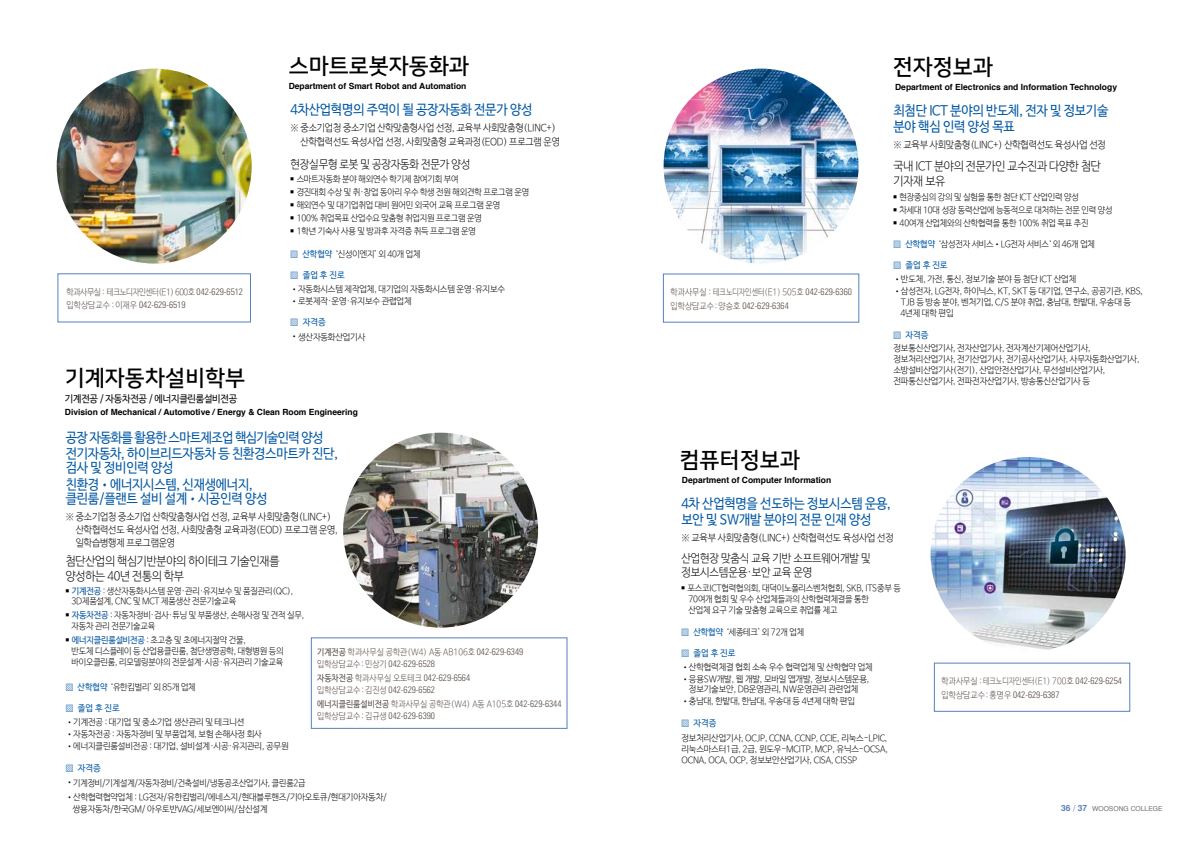
<style>
.page{position:relative;width:1191px;height:842px;background:#fff}
.page>*{position:absolute;margin:0;border:0;box-sizing:border-box;transform-origin:0 0}
.t1{font:22px "Nanum Square OTFB";color:#000}
.t2{font:13.6px/16.4px "Nanum Barun Gothic OTF";letter-spacing:-.02em;color:#0057a3;scale:.93 1}
.t3{font:12.1px/14.6px "Nanum Barun Gothic OTF Light";letter-spacing:-.02em;color:#000;scale:.93 1}
.t4{font:11.6px/13.9px "Nanum Barun Gothic OTF Light";letter-spacing:-.02em;color:#000;scale:.93 1}
.t5{font:10px/13px "Nanum Barun Gothic OTF Light";letter-spacing:-.02em;color:#000;scale:.93 1}
.t6{font:10px "Nanum Barun Gothic OTF";letter-spacing:-.025em;color:#000;scale:.95 1}
.t7{font:300 condensed 9.3px/14px "Univers";color:#574b44}
.t8{font:9px/10.8px "Nanum Barun Gothic OTF Light";letter-spacing:-.02em;color:#000;scale:.95 1}
.t9{font:9px/10.8px "Nanum Barun Gothic OTF Light";letter-spacing:-.02em;color:#000;scale:.93 1}
.t10{font:9px "Nanum Barun Gothic OTF Light";color:#574b44;scale:.9 1}
.t11{font:9px "Nanum Barun Gothic OTF";color:#0057a3;scale:.95 1}
.t12{font:9px "Nanum Barun Gothic OTF Light";letter-spacing:-.05em;color:#574b44;scale:.9 1}
.t13{font:700 8.5px "Helvetica";color:#000}
.t14{font:6.8px "Helvetica";color:#707172}
.s1{font-family:"Univers";font-weight:300;font-stretch:condensed;font-size:9.3px}
.s2{font-family:"Nanum Barun Gothic OTF Light";font-weight:400;font-stretch:normal;font-size:9px}
.s3{color:#0057a3}
.s4{font-family:"Nanum Barun Gothic OTF";color:#0057a3}
.s5{font-family:"Nanum Barun Gothic OTF Light"}
.s6{font-family:"Nanum Barun Gothic OTF";color:#00519e}
.s7{font-family:"Nanum Barun Gothic OTF"}
.s8{font-family:"Nanum Barun Gothic OTF";font-weight:400;font-stretch:normal;font-size:9px}
.s9{font-weight:700;font-size:8.4px;color:#5781bc}
.s10{font-weight:300;font-size:8.4px;color:#5781bc}
</style>
<div class="page">
<img style="left:343px;top:433px;width:195px;height:195px;border-radius:97px">
<img style="left:57px;top:69px;width:195px;height:195px;border-radius:97px">
<img style="left:930px;top:457px;width:195px;height:195px;border-radius:97px">
<img style="left:663px;top:69px;width:195px;height:195px;border-radius:97px">
<p class="t12" style="left:67px;top:287px;width:198px">학과사무실 : 테크노디자인센터(E1) 600호 <span class="s1">042-629-6512</span></p>
<p class="t7" style="left:67px;top:298px;width:120px"><span class="s2">입학상담교수 : 이재우</span> 042-629-6519</p>
<h1 class="t1" style="left:289px;top:54px;width:182px">스마트로봇자동화과</h1>
<p class="t13" style="left:289px;top:79px;width:179px">Department of Smart Robot and Automation</p>
<h2 class="t2" style="left:290px;top:102px;width:261px">4차산업혁명의 주역이 될 공장자동화 전문가 양성</h2>
<p class="t5" style="left:300px;top:121px;width:280px;line-height:14px;text-indent:-10px">※ 중소기업청 중소기업 산학맞춤형사업 선정, 교육부 사회맞춤형(LINC+) 산학협력선도 육성사업 선정, 사회맞춤형 교육과정(EOD) 프로그램 운영</p>
<p class="t4" style="left:290px;top:158px;width:195px">현장실무형 로봇 및 공장자동화 전문가 양성</p>
<p class="t9" style="left:290px;top:174px;width:182px"><sup>■</sup> 스마트자동화 분야 해외연수 학기제 참여기회 부여</p>
<p class="t9" style="left:290px;top:187px;width:258px"><sup>■</sup> 경진대회 수상 및 취·창업 동아리 우수 학생 전원 해외견학 프로그램 운영</p>
<p class="t9" style="left:290px;top:200px;width:227px"><sup>■</sup> 해외연수 및 대기업취업 대비 원어민 외국어 교육 프로그램 운영</p>
<p class="t9" style="left:290px;top:213px;width:207px"><sup>■</sup> 100% 취업목표 산업수요 맞춤형 취업지원 프로그램 운영</p>
<p class="t9" style="left:290px;top:226px;width:201px"><sup>■</sup> 1학년 기숙사 사용 및 방과후 자격증 취득 프로그램 운영</p>
<p class="t9" style="left:291px;top:249px;width:141px"><span class="s3">▩</span> <span class="s4">산학협약</span> ‘신성이엔지’ 외 40개 업체</p>
<p class="t11" style="left:291px;top:270px;width:58px"><span class="s5">▩</span> 졸업 후 진로</p>
<p class="t8" style="left:291px;top:284px;width:227px">•자동화시스템 제작업체, 대기업의 자동화시스템 운영·유지보수</p>
<p class="t8" style="left:291px;top:296px;width:129px">•로봇제작·운영·유지보수 관렵업체</p>
<p class="t11" style="left:291px;top:318px;width:38px"><span class="s5">▩</span> 자격증</p>
<p class="t8" style="left:291px;top:333px;width:80px">•생산자동화산업기사</p>
<h1 class="t1" style="left:65px;top:366px;width:182px">기계자동차설비학부</h1>
<p class="t6" style="left:65px;top:393px;width:183px">기계전공 / 자동차전공 / 에너지클린룸설비전공</p>
<p class="t13" style="left:65px;top:405px;width:294px">Division of Mechanical / Automotive / Energy &amp; Clean Room Engineering</p>
<h2 class="t2" style="left:66px;top:430px;width:294px">공장 자동화를 활용한 스마트제조업 핵심기술인력 양성 전기자동차, 하이브리드자동차 등 친환경스마트카 진단,</h2>
<h2 class="t2" style="left:66px;top:460px;width:203px">검사 및 정비인력 양성 친환경<span class="s5">•</span>에너지시스템, 신재생에너지,</h2>
<h2 class="t2" style="left:66px;top:491px;width:218px">클린룸/플랜트 설비 설계<span class="s5">•</span>시공인력 양성</h2>
<p class="t5" style="left:76px;top:510px;width:283px;text-indent:-10px">※ 중소기업청 중소기업 산학맞춤형사업 선정, 교육부 사회맞춤형(LINC+) 산학협력선도 육성사업 선정, 사회맞춤형 교육과정(EOD) 프로그램 운영, 일학습병행제 프로그램운영</p>
<h3 class="t3" style="left:66px;top:554px;width:231px">첨단산업의 핵심기반분야의 하이테크 기술인재를 양성하는 40년 전통의 학부</h3>
<p class="t9" style="left:71px;top:586px;width:240px;text-indent:-6px"><sup>■</sup> <span class="s6">기계전공</span> : 생산자동화시스템 운영·관리·유지보수 및 품질관리(QC),<br>3D제품설계, CNC 및 MCT 제품생산 전문기술교육</p>
<p class="t9" style="left:71px;top:611px;width:252px;text-indent:-6px"><sup>■</sup> <span class="s6">자동차전공</span> : 자동차정비·검사·튜닝 및 부품생산, 손해사정 및 견적 실무, 자동차 관리 전문기술교육</p>
<p class="t9" style="left:71px;top:635px;width:230px;text-indent:-6px"><sup>■</sup> <span class="s6">에너지클린룸설비전공</span> : 초고층 및 초에너지절약 건물,<br>반도체 디스플레이 등 산업용클린룸, 첨단생명공학, 대형병원 등의 바이오클린룸, 리모델링분야의 전문설계·시공·유지관리 기술교육</p>
<p class="t9" style="left:66px;top:682px;width:141px"><span class="s3">▩</span> <span class="s4">산학협약</span> ‘유한킴벌리ʼ 외 85개 업체</p>
<p class="t11" style="left:66px;top:703px;width:58px"><span class="s5">▩</span> 졸업 후 진로</p>
<p class="t8" style="left:66px;top:717px;width:190px">•기계전공 : 대기업 및 중소기업 생산관리 및 테크니션</p>
<p class="t8" style="left:66px;top:729px;width:208px">•자동차전공 : 자동차정비 및 부품업체, 보험 손해사정 회사</p>
<p class="t8" style="left:66px;top:741px;width:236px">•에너지클린룸설비전공 : 대기업, 설비설계·시공·유지관리, 공무원</p>
<p class="t11" style="left:66px;top:763px;width:38px"><span class="s5">▩</span> 자격증</p>
<p class="t8" style="left:66px;top:778px;width:254px">•기계정비/기계설계/자동차정비/건축설비/냉동공조산업기사, 클린룸2급</p>
<p class="t8" style="left:73px;top:791px;width:332px;line-height:12px;text-indent:-7px">•산학협력협약업체 : LG전자/유한킴벌리/에네스지/현대블루핸즈/기아오토큐/현대기아자동차/ 쌍용자동차/한국GM/ 아우토반VAG/세보엔이씨/삼신설계</p>
<p class="t10" style="left:317px;top:647px;width:230px"><span class="s7">기계전공</span> 학과사무실 공학관(W4) A동 AB106호 <span class="s1">042-629-6349</span></p>
<p class="t7" style="left:317px;top:656px;width:155px"><span class="s2">입학상담교수 : 민상기</span> 042-629-6528 <span class="s8">자동차전공</span> <span class="s2">학과사무실 오토테크</span> 042-629-6564</p>
<p class="t7" style="left:317px;top:682px;width:119px"><span class="s2">입학상담교수 : 김진성</span> 042-629-6562</p>
<p class="t10" style="left:317px;top:699px;width:273px"><span class="s7">에너지클린룸설비전공</span> 학과사무실 공학관(W4) A동 A105호 <span class="s1">042-629-6344</span></p>
<p class="t7" style="left:317px;top:708px;width:119px"><span class="s2">입학상담교수 : 김규생</span> 042-629-6390</p>
<p class="t10" style="left:670px;top:287px;width:203px">학과사무실 : 테크노디자인센터(E1) 505호 <span class="s1">042-629-6360</span></p>
<p class="t7" style="left:670px;top:298px;width:120px"><span class="s2">입학상담교수: 양승호</span> 042-629-6364</p>
<h1 class="t1" style="left:892px;top:56px;width:102px">전자정보과</h1>
<p class="t13" style="left:895px;top:80px;width:223px">Department of Electronics and Information Technology</p>
<h2 class="t2" style="left:893px;top:103px;width:232px">최첨단 ICT 분야의 반도체, 전자 및 정보기술 분야 핵심 인력 양성 목표</h2>
<p class="t5" style="left:893px;top:139px;width:230px">※ 교육부 사회맞춤형(LINC+) 산학협력선도 육성사업 선정</p>
<h3 class="t3" style="left:893px;top:159px;width:224px">국내 ICT 분야의 전문가인 교수진과 다양한 첨단 기자재 보유</h3>
<p class="t9" style="left:893px;top:192px;width:201px"><sup>■</sup> 현장중심의 강의 및 실험을 통한 첨단 ICT 산업인력 양성</p>
<p class="t9" style="left:893px;top:205px;width:237px"><sup>■</sup> 차세대 10대 성장 동력산업에 능동적으로 대처하는 전문 인력 양성</p>
<p class="t9" style="left:893px;top:218px;width:211px"><sup>■</sup> 40여개 산업체와의 산학협력을 통한 100% 취업 목표 추진</p>
<p class="t9" style="left:893px;top:239px;width:218px"><span class="s3">▩</span> <span class="s4">산학협약</span> ‘삼성전자 서비스•LG전자 서비스‘ 외 46개 업체</p>
<p class="t11" style="left:893px;top:260px;width:58px"><span class="s5">▩</span> 졸업 후 진로</p>
<p class="t8" style="left:893px;top:274px;width:194px">•반도체, 가전, 통신, 정보기술 분야 등 첨단 ICT 산업체</p>
<p class="t8" style="left:900px;top:286px;width:257px;text-indent:-7px">•삼성전자, LG전자, 하이닉스, KT, SKT 등 대기업, 연구소, 공공기관, KBS,<br>TJB 등 방송 분야, 벤처기업, C/S 분야 취업, 충남대, 한밭대, 우송대 등<br>4년제 대학 편입</p>
<p class="t11" style="left:893px;top:330px;width:38px"><span class="s5">▩</span> 자격증</p>
<p class="t8" style="left:893px;top:344px;width:260px">정보통신산업기사, 전자산업기사, 전자계산기제어산업기사, 정보처리산업기사, 전기산업기사, 전기공사산업기사, 사무자동화산업기사, 소방설비산업기사(전기), 산업안전산업기사, 무선설비산업기사, 전파통신산업기사, 전파전자산업기사, 방송통신산업기사 등</p>
<h1 class="t1" style="left:679px;top:448px;width:122px">컴퓨터정보과</h1>
<p class="t13" style="left:682px;top:473px;width:151px">Department of Computer Information</p>
<h2 class="t2" style="left:681px;top:496px;width:227px">4차 산업혁명을 선도하는 정보시스템 운용, 보안 및 SW개발 분야의 전문 인재 양성</h2>
<p class="t5" style="left:681px;top:532px;width:230px">※ 교육부 사회맞춤형(LINC+) 산학협력선도 육성사업 선정</p>
<p class="t4" style="left:681px;top:552px;width:205px">산업현장 맞춤식 교육 기반 소프트웨어개발 및 정보시스템운용·보안 교육 운영</p>
<p class="t9" style="left:688px;top:583px;width:230px;text-indent:-7px"><sup>■</sup> 포스코ICT협력협의회, 대덕이노폴리스벤처협회, SKB, ITS중부 등<br>70여개 협회 및 우수 산업체들과의 산학협력체결을 통한<br>산업체 요구 기술 맞춤형 교육으로 취업률 제고</p>
<p class="t9" style="left:681px;top:627px;width:133px"><span class="s3">▩</span> <span class="s4">산학협약</span> ‘세종테크ʼ 외 72개 업체</p>
<p class="t11" style="left:681px;top:648px;width:58px"><span class="s5">▩</span> 졸업 후 진로</p>
<p class="t8" style="left:681px;top:662px;width:203px">•산학협력체결 협회 소속 우수 협력업체 및 산학협약 업체</p>
<p class="t8" style="left:681px;top:674px;width:199px;text-align:center">•응용SW개발, 웹 개발, 모바일 앱개발, 정보시스템운용, 정보기술보안, DB운영관리, NW운영관리 관련업체</p>
<p class="t8" style="left:681px;top:696px;width:184px">•충남대, 한밭대, 한남대, 우송대 등 4년제 대학 편입</p>
<p class="t11" style="left:681px;top:719px;width:38px"><span class="s5">▩</span> 자격증</p>
<p class="t8" style="left:681px;top:733px;width:219px;text-align:justify">정보처리산업기사, OCJP, CCNA, CCNP, CCIE, 리눅스-LPIC, 리눅스마스터1급, 2급, 윈도우-MCITP, MCP, 유닉스-OCSA, OCNA, OCA, OCP, 정보보안산업기사, CISA, CISSP</p>
<p class="t10" style="left:941px;top:676px;width:202px">학과사무실 : 테크노디자인센터(E1) 700호 <span class="s1">042-629-6254</span></p>
<p class="t7" style="left:941px;top:687px;width:119px"><span class="s2">입학상담교수: 홍명우</span> 042-629-6387</p>
<p class="t14" style="left:1061px;top:804px;width:103px"><span class="s9">36</span> <span class="s10">/</span> <span class="s9">37</span> WOOSONG COLLEGE</p>
</div>
